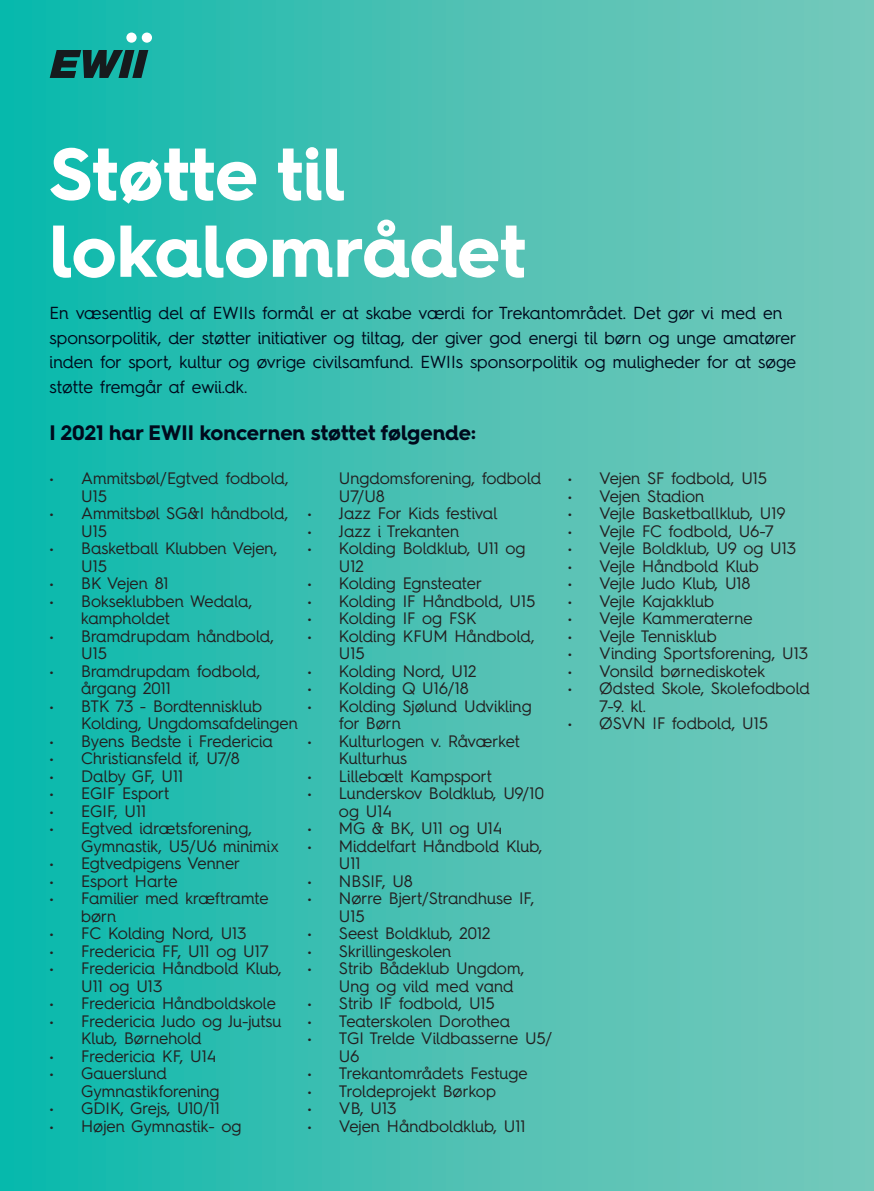
<style>
.page{position:relative;width:874px;height:1191px;background:#fff}
.page>*{position:absolute;margin:0;border:0;box-sizing:border-box;transform-origin:0 0}
.Overskrift{font:700 73.5px/77px "Hurme Geometric Sans 4";color:#fff}
.Overskrift-2{font:700 21px "Hurme Geometric Sans 4";color:#000a1d}
.Brødtekst{font:17.5px/24.5px "Hurme Geometric Sans 4";color:#000a1d}
.t1{font:16.62px/17.5px "Hurme Geometric Sans 4";color:#231f20}
</style>
<div class="page">
<div style="left:0;top:0;width:873px;height:1191px;background:linear-gradient(to right,#0db8ac,#7dc9bb)"></div>
<svg style="left:50px;top:50px;width:98px;height:28px"></svg>
<svg style="left:126px;top:33px;width:26px;height:10px"></svg>
<p class="Overskrift" style="left:50px;top:134px;width:477px">Støtte til lokalområdet</p>
<p class="Brødtekst" style="left:50px;top:300px;width:748px">En væsentlig del af EWIIs formål er at skabe værdi for Trekantområdet. Det gør vi med en sponsorpolitik, der støtter initiativer og tiltag, der giver god energi til børn og unge amatører inden for sport, kultur og øvrige civilsamfund. EWIIs sponsorpolitik og muligheder for at søge støtte fremgår af ewii.dk.</p>
<p class="Overskrift-2" style="left:50px;top:418px;width:427px">I 2021 har EWII koncernen støttet følgende:</p>
<p class="t1" style="left:339px;top:469px;width:204px">Ungdomsforening, fodbold<br>U7/U8</p>
<p class="t1" style="left:307px;top:504px;width:192px">• Jazz For Kids festival</p>
<p class="t1" style="left:307px;top:521px;width:153px">• Jazz i Trekanten</p>
<p class="t1" style="left:339px;top:539px;width:188px;text-indent:-32px">• Kolding Boldklub, U11 og<br>U12</p>
<p class="t1" style="left:307px;top:574px;width:176px">• Kolding Egnsteater</p>
<p class="t1" style="left:307px;top:591px;width:229px">• Kolding IF Håndbold, U15</p>
<p class="t1" style="left:307px;top:609px;width:171px">• Kolding IF og FSK</p>
<p class="t1" style="left:339px;top:626px;width:197px;text-indent:-32px">• Kolding KFUM Håndbold,<br>U15</p>
<p class="t1" style="left:307px;top:661px;width:170px">• Kolding Nord, U12</p>
<p class="t1" style="left:307px;top:679px;width:163px">• Kolding Q U16/18</p>
<p class="t1" style="left:339px;top:696px;width:194px;text-indent:-32px">• Kolding Sjølund Udvikling for Børn</p>
<p class="t1" style="left:339px;top:731px;width:182px;text-indent:-32px">• Kulturlogen v. Råværket<br>Kulturhus</p>
<p class="t1" style="left:307px;top:766px;width:186px">• Lillebælt Kampsport</p>
<p class="t1" style="left:339px;top:784px;width:206px;text-indent:-32px">• Lunderskov Boldklub, U9/10 og U14</p>
<p class="t1" style="left:307px;top:819px;width:196px">• MG &amp; BK, U11 og U14</p>
<p class="t1" style="left:339px;top:836px;width:205px;text-indent:-32px">• Middelfart Håndbold Klub,<br>U11</p>
<p class="t1" style="left:307px;top:871px;width:107px">• NBSIF, U8</p>
<p class="t1" style="left:339px;top:889px;width:197px;text-indent:-32px">• Nørre Bjert/Strandhuse IF,<br>U15</p>
<p class="t1" style="left:307px;top:924px;width:184px">• Seest Boldklub, 2012</p>
<p class="t1" style="left:307px;top:941px;width:145px">• Skrillingeskolen</p>
<p class="t1" style="left:339px;top:959px;width:187px;text-indent:-32px">• Strib Bådeklub Ungdom,<br>Ung og vild med vand</p>
<p class="t1" style="left:307px;top:994px;width:189px">• Strib IF fodbold, U15</p>
<p class="t1" style="left:307px;top:1011px;width:204px">• Teaterskolen Dorothea</p>
<p class="t1" style="left:339px;top:1029px;width:215px;text-indent:-32px">• TGI Trelde Vildbasserne U5/<br>U6</p>
<p class="t1" style="left:307px;top:1064px;width:221px">• Trekantområdets Festuge</p>
<p class="t1" style="left:307px;top:1081px;width:190px">• Troldeprojekt Børkop</p>
<p class="t1" style="left:307px;top:1099px;width:90px">• VB, U13</p>
<p class="t1" style="left:307px;top:1116px;width:219px">• Vejen Håndboldklub, U11</p>
<p class="t1" style="left:81px;top:469px;width:209px;text-indent:-32px">• Ammitsbøl/Egtved fodbold,<br>U15</p>
<p class="t1" style="left:81px;top:504px;width:208px;text-indent:-32px">• Ammitsbøl SG&amp;I håndbold,<br>U15</p>
<p class="t1" style="left:81px;top:539px;width:198px;text-indent:-32px">• Basketball Klubben Vejen,<br>U15</p>
<p class="t1" style="left:50px;top:574px;width:120px">• BK Vejen 81</p>
<p class="t1" style="left:81px;top:591px;width:173px;text-indent:-32px">• Bokseklubben Wedala, kampholdet</p>
<p class="t1" style="left:81px;top:626px;width:194px;text-indent:-32px">• Bramdrupdam håndbold,<br>U15</p>
<p class="t1" style="left:81px;top:661px;width:180px;text-indent:-32px">• Bramdrupdam fodbold, årgang 2011</p>
<p class="t1" style="left:81px;top:696px;width:218px;text-indent:-32px">• BTK 73 - Bordtennisklub<br>Kolding, Ungdomsafdelingen</p>
<p class="t1" style="left:50px;top:731px;width:224px">• Byens Bedste i Fredericia</p>
<p class="t1" style="left:50px;top:749px;width:191px">• Christiansfeld if, U7/8</p>
<p class="t1" style="left:50px;top:766px;width:135px">• Dalby GF, U11</p>
<p class="t1" style="left:50px;top:784px;width:121px">• EGIF Esport</p>
<p class="t1" style="left:50px;top:801px;width:98px">• EGIF, U11</p>
<p class="t1" style="left:81px;top:819px;width:199px;text-indent:-32px">• Egtved idrætsforening,<br>Gymnastik, U5/U6 minimix</p>
<p class="t1" style="left:50px;top:854px;width:192px">• Egtvedpigens Venner</p>
<p class="t1" style="left:50px;top:871px;width:129px">• Esport Harte</p>
<p class="t1" style="left:81px;top:889px;width:189px;text-indent:-32px">• Familier med kræftramte børn</p>
<p class="t1" style="left:50px;top:924px;width:198px">• FC Kolding Nord, U13</p>
<p class="t1" style="left:50px;top:941px;width:221px">• Fredericia FF, U11 og U17</p>
<p class="t1" style="left:81px;top:959px;width:202px;text-indent:-32px">• Fredericia Håndbold Klub,<br>U11 og U13</p>
<p class="t1" style="left:50px;top:994px;width:228px">• Fredericia Håndboldskole</p>
<p class="t1" style="left:81px;top:1011px;width:202px;text-indent:-32px">• Fredericia Judo og Ju-jutsu<br>Klub, Børnehold</p>
<p class="t1" style="left:50px;top:1046px;width:168px">• Fredericia KF, U14</p>
<p class="t1" style="left:81px;top:1064px;width:140px;text-indent:-32px">• Gauerslund<br>Gymnastikforening</p>
<p class="t1" style="left:50px;top:1099px;width:171px">• GDIK, Grejs, U10/11</p>
<p class="t1" style="left:50px;top:1116px;width:193px">• Højen Gymnastik- og</p>
<p class="t1" style="left:567px;top:469px;width:201px">• Vejen SF fodbold, U15</p>
<p class="t1" style="left:567px;top:486px;width:138px">• Vejen Stadion</p>
<p class="t1" style="left:567px;top:504px;width:219px">• Vejle Basketballklub, U19</p>
<p class="t1" style="left:567px;top:521px;width:207px">• Vejle FC fodbold, U6-7</p>
<p class="t1" style="left:567px;top:539px;width:230px">• Vejle Boldklub, U9 og U13</p>
<p class="t1" style="left:567px;top:556px;width:192px">• Vejle Håndbold Klub</p>
<p class="t1" style="left:567px;top:574px;width:184px">• Vejle Judo Klub, U18</p>
<p class="t1" style="left:567px;top:591px;width:148px">• Vejle Kajakklub</p>
<p class="t1" style="left:567px;top:609px;width:186px">• Vejle Kammeraterne</p>
<p class="t1" style="left:567px;top:626px;width:150px">• Vejle Tennisklub</p>
<p class="t1" style="left:567px;top:644px;width:242px">• Vinding Sportsforening, U13</p>
<p class="t1" style="left:567px;top:661px;width:199px">• Vonsild børnediskotek</p>
<p class="t1" style="left:599px;top:679px;width:212px;text-indent:-32px">• Ødsted Skole, Skolefodbold<br>7-9. kl.</p>
<p class="t1" style="left:567px;top:714px;width:202px">• ØSVN IF fodbold, U15</p>
</div>
